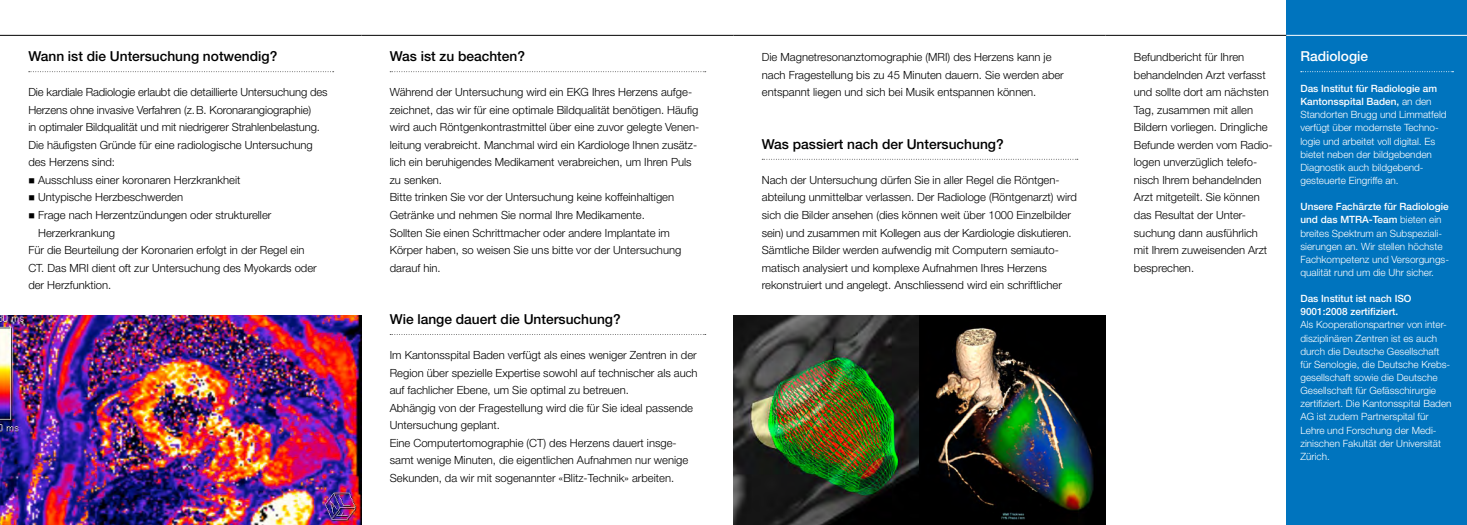
<style>
.page{position:relative;width:1467px;height:525px;background:#fff}
.page>*{position:absolute;margin:0;border:0;box-sizing:border-box;transform-origin:0 0}
.UT{font:500 13.75px "Helvetica Neue LT Std";color:#000}
.UT_weiss{font:500 13.75px "Helvetica Neue LT Std";color:#fff}
.t1{font:300 11.25px/17.5px "Helvetica Neue LT Std";color:#000}
.Kompetenzbalken{font:300 10px/13.1px "Helvetica Neue LT Std";color:#fff}
.s1{font-weight:500}
</style>
<div class="page">
<hr style="left:0;top:35px;width:361px;height:1px;background:#000">
<hr style="left:361px;top:35px;width:372px;height:1px;background:#000">
<svg style="left:29px;top:71px;width:305px;height:1px"></svg>
<svg style="left:390px;top:71px;width:316px;height:1px"></svg>
<svg style="left:390px;top:334px;width:316px;height:1px"></svg>
<img style="left:0;top:315px;width:361px;height:209px">
<hr style="left:733px;top:35px;width:373px;height:1px;background:#000">
<svg style="left:762px;top:159px;width:316px;height:1px"></svg>
<img style="left:733px;top:315px;width:373px;height:209px">
<div style="left:1286px;top:0;width:181px;height:524px;background:#0074be"></div>
<hr style="left:1106px;top:35px;width:180px;height:1px;background:#000">
<hr style="left:1286px;top:35px;width:181px;height:1px;background:#fff">
<svg style="left:1301px;top:71px;width:152px;height:1px"></svg>
<p class="UT" style="left:28px;top:48px;width:251px">Wann ist die Untersuchung notwendig?</p>
<p class="t1" style="left:28px;top:83px;width:301px">Die kardiale Radiologie erlaubt die detaillierte Untersuchung des<br>Herzens ohne invasive Verfahren (z.B. Koronarangiographie)<br>in optimaler Bildqualität und mit niedrigerer Strahlenbelastung.</p>
<p class="t1" style="left:28px;top:136px;width:286px">Die häufigsten Gründe für eine radiologische Untersuchung des Herzens sind:</p>
<p class="t1" style="left:38px;top:171px;width:204px">Ausschluss einer koronaren Herzkrankheit</p>
<p class="t1" style="left:38px;top:188px;width:146px">Untypische Herzbeschwerden</p>
<p class="t1" style="left:38px;top:206px;width:235px">Frage nach Herzentzündungen oder struktureller<br>Herzerkrankung</p>
<p class="t1" style="left:28px;top:241px;width:290px">Für die Beurteilung der Koronarien erfolgt in der Regel ein<br>CT. Das MRI dient oft zur Untersuchung des Myokards oder der Herzfunktion.</p>
<p class="UT" style="left:390px;top:48px;width:137px">Was ist zu beachten?</p>
<p class="t1" style="left:390px;top:83px;width:311px">Während der Untersuchung wird ein EKG Ihres Herzens aufge&shy;zeichnet, das wir für eine optimale Bildqualität benötigen. Häufig wird auch Röntgenkontrastmittel über eine zuvor gelegte Venen&shy;leitung verabreicht. Manchmal wird ein Kardiologe Ihnen zusätz&shy;lich ein beruhigendes Medikament verabreichen, um Ihren Puls zu senken.</p>
<p class="t1" style="left:390px;top:188px;width:286px">Bitte trinken Sie vor der Untersuchung keine koffeinhaltigen<br>Getränke und nehmen Sie normal Ihre Medikamente.</p>
<p class="t1" style="left:390px;top:223px;width:293px">Sollten Sie einen Schrittmacher oder andere Implantate im<br>Körper haben, so weisen Sie uns bitte vor der Untersuchung darauf hin.</p>
<p class="UT" style="left:390px;top:311px;width:232px">Wie lange dauert die Untersuchung?</p>
<p class="t1" style="left:390px;top:346px;width:309px;text-align:justify">Im Kantonsspital Baden verfügt als eines weniger Zentren in der Region über spezielle Expertise sowohl auf technischer als auch auf fachlicher Ebene, um Sie optimal zu betreuen.</p>
<p class="t1" style="left:390px;top:398px;width:305px">Abhängig von der Fragestellung wird die für Sie ideal passende<br>Untersuchung geplant.</p>
<p class="t1" style="left:390px;top:433px;width:300px">Eine Computertomographie (CT) des Herzens dauert insge&shy;samt wenige Minuten, die eigentlichen Aufnahmen nur wenige<br>Sekunden, da wir mit sogenannter «Blitz-Technik» arbeiten.</p>
<p class="t1" style="left:762px;top:48px;width:303px">Die Magnetresonanztomographie (MRI) des Herzens kann je nach Fragestellung bis zu 45 Minuten dauern. Sie werden aber entspannt liegen und sich bei Musik entspannen können.</p>
<p class="UT" style="left:762px;top:136px;width:243px">Was passiert nach der Untersuchung?</p>
<p class="t1" style="left:762px;top:171px;width:317px">Nach der Untersuchung dürfen Sie in aller Regel die Röntgen&shy;abteilung unmittelbar verlassen. Der Radiologe (Röntgenarzt) wird sich die Bilder ansehen (dies können weit über 1000 Einzelbilder sein) und zusammen mit Kollegen aus der Kardiologie diskutieren.</p>
<p class="t1" style="left:762px;top:241px;width:302px">Sämtliche Bilder werden aufwendig mit Computern semiauto&shy;matisch analysiert und komplexe Aufnahmen Ihres Herzens rekonstruiert und angelegt. Anschliessend wird ein schriftlicher</p>
<p class="t1" style="left:1134px;top:48px;width:140px">Befundbericht für Ihren behandelnden Arzt verfasst und sollte dort am nächsten<br>Tag, zusammen mit allen<br>Bildern vorliegen. Dringliche<br>Befunde werden vom Radio&shy;logen unverzüglich telefo&shy;nisch Ihrem behandelnden<br>Arzt mitgeteilt. Sie können das Resultat der Unter&shy;suchung dann ausführlich mit Ihrem zuweisenden Arzt besprechen.</p>
<p class="UT_weiss" style="left:1300px;top:48px;width:69px">Radiologie</p>
<p class="Kompetenzbalken" style="left:1300px;top:82px;width:148px"><span class="s1">Das Institut für Radiologie am<br>Kantonsspital Baden,</span> an den<br>Standorten Brugg und Limmatfeld verfügt über modernste Techno&shy;logie und arbeitet voll digital. Es bietet neben der bildgebenden<br>Diagnostik auch bildgebend&shy;gesteuerte Eingriffe an.</p>
<p class="Kompetenzbalken" style="left:1300px;top:200px;width:150px"><span class="s1">Unsere Fachärzte für Radiologie und das MTRA-Team</span> bieten ein breites Spektrum an Subspeziali&shy;sierungen an. Wir stellen höchste<br>Fachkompetenz und Versorgungs&shy;qualität rund um die Uhr sicher.</p>
<p class="Kompetenzbalken" style="left:1300px;top:292px;width:153px"><span class="s1">Das Institut ist nach ISO<br>9001:2008 zertifiziert.<br></span>Als Kooperationspartner von inter&shy;disziplinären Zentren ist es auch durch die Deutsche Gesellschaft für Senologie, die Deutsche Krebs&shy;gesellschaft sowie die Deutsche<br>Gesellschaft für Gefässchirurgie zertifiziert. Die Kantonsspital Baden<br>AG ist zudem Partnerspital für<br>Lehre und Forschung der Medi&shy;zinischen Fakultät der Universität<br>Zürich.</p>
</div>
